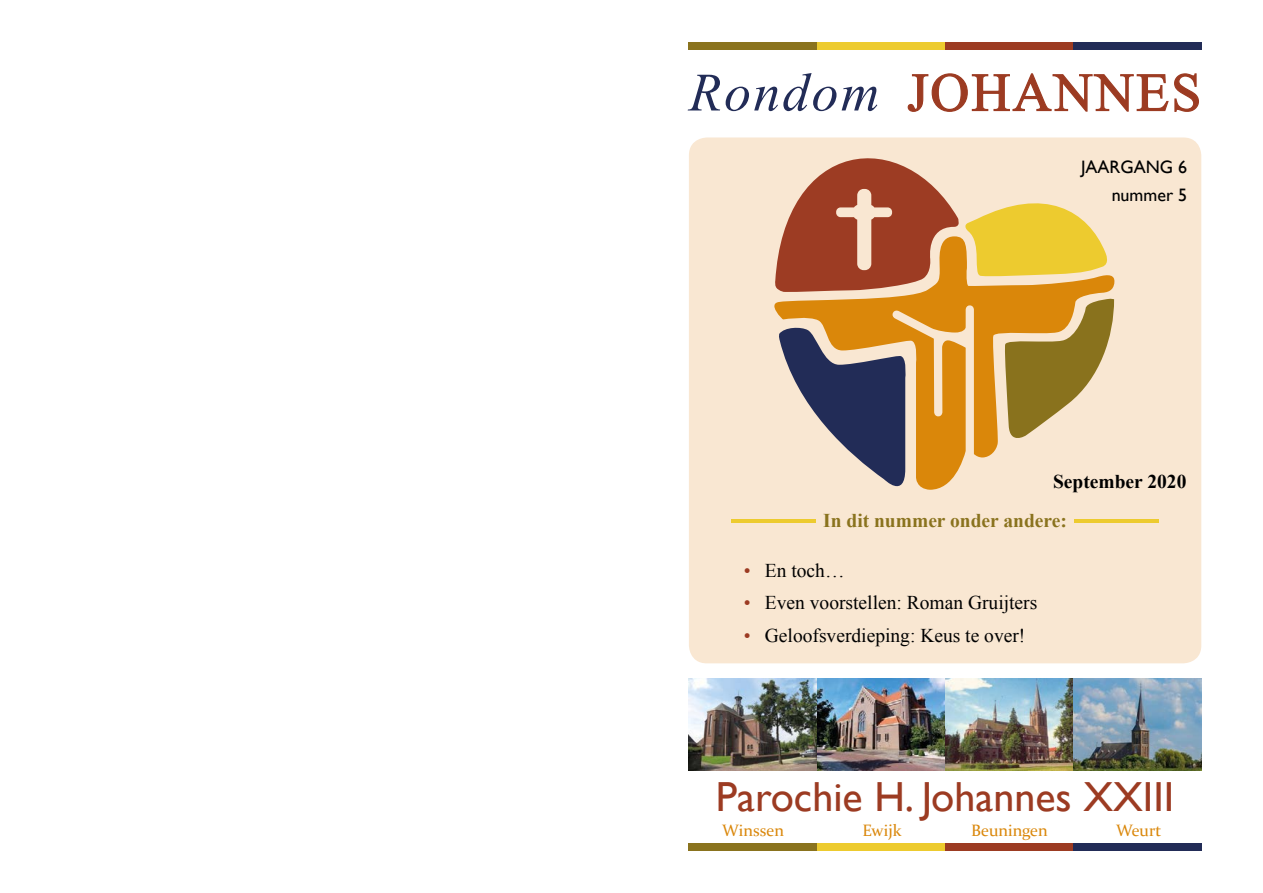
<style>
.page{position:relative;width:1263px;height:893px;background:#fff}
.page>*{position:absolute;margin:0;border:0;box-sizing:border-box;transform-origin:0 0}
.t1{font:54px "Times New Roman";letter-spacing:.04em;color:#9c3b22}
.t2{font:42px "Gill Sans";color:#9c3b22}
.t3{font:19.5px/32.5px "Times New Roman";color:#000}
.t4{font:700 19.5px "Times New Roman";color:#8a731e}
.t5{font:700 19.5px "Times New Roman";color:#000}
.t6{font:19.5px/32.5px "Times New Roman";color:#9c3b22;text-align:justify}
.t7{font:18px/28px "Gill Sans";color:#000;text-align:right}
.t8{font:16.5px "Constantia";color:#da870a}
.s1{font-style:italic;color:#222c57}
</style>
<div class="page">
<div style="left:689px;top:137px;width:512px;height:526px;background:#f9e7d2;border-radius:18px"></div>
<svg style="left:907px;top:73px;width:292px;height:39px"></svg>
<svg style="left:774px;top:275px;width:340px;height:215px;fill:#da870a"></svg>
<svg style="left:779px;top:326px;width:128px;height:164px"></svg>
<svg style="left:1004px;top:299px;width:110px;height:146px"></svg>
<svg style="left:774px;top:158px;width:337px;height:134px"></svg>
<div style="left:689px;top:843px;width:128px;height:7px;background:#8a731e"></div>
<div style="left:817px;top:843px;width:128px;height:7px;background:#edcb2f"></div>
<div style="left:945px;top:843px;width:128px;height:7px;background:#9c3b22"></div>
<div style="left:1073px;top:843px;width:128px;height:7px;background:#222c57"></div>
<div style="left:689px;top:43px;width:128px;height:7px;background:#8a731e"></div>
<div style="left:817px;top:43px;width:128px;height:7px;background:#edcb2f"></div>
<div style="left:945px;top:43px;width:128px;height:7px;background:#9c3b22"></div>
<div style="left:1073px;top:43px;width:128px;height:7px;background:#222c57"></div>
<img style="left:689px;top:679px;width:512px;height:92px">
<hr style="left:731px;top:519px;width:85px;height:4px;background:#edcb2f">
<hr style="left:1074px;top:519px;width:85px;height:4px;background:#edcb2f">
<h1 class="t1" style="left:689px;top:54px;width:514px"><span class="s1">Rondom</span> JOHANNES</h1>
<p class="t7" style="left:1081px;top:153px;width:108px">JAARGANG 6 nummer 5</p>
<p class="t5" style="left:1053px;top:467px;width:135px">September 2020</p>
<p class="t4" style="left:823px;top:506px;width:245px">In dit nummer onder andere:</p>
<p class="t6" style="left:744px;top:553px;width:8px">• • •</p>
<p class="t3" style="left:765px;top:553px;width:274px">En toch…<br>Even voorstellen: Roman Gruijters<br>Geloofsverdieping: Keus te over!</p>
<h2 class="t2" style="left:716px;top:773px;width:460px">Parochie H. Johannes XXIII</h2>
<p class="t8" style="left:722px;top:819px;width:63px">Winssen</p>
<p class="t8" style="left:862px;top:819px;width:41px">Ewijk</p>
<p class="t8" style="left:971px;top:819px;width:78px">Beuningen</p>
<p class="t8" style="left:1116px;top:819px;width:47px">Weurt</p>
</div>
